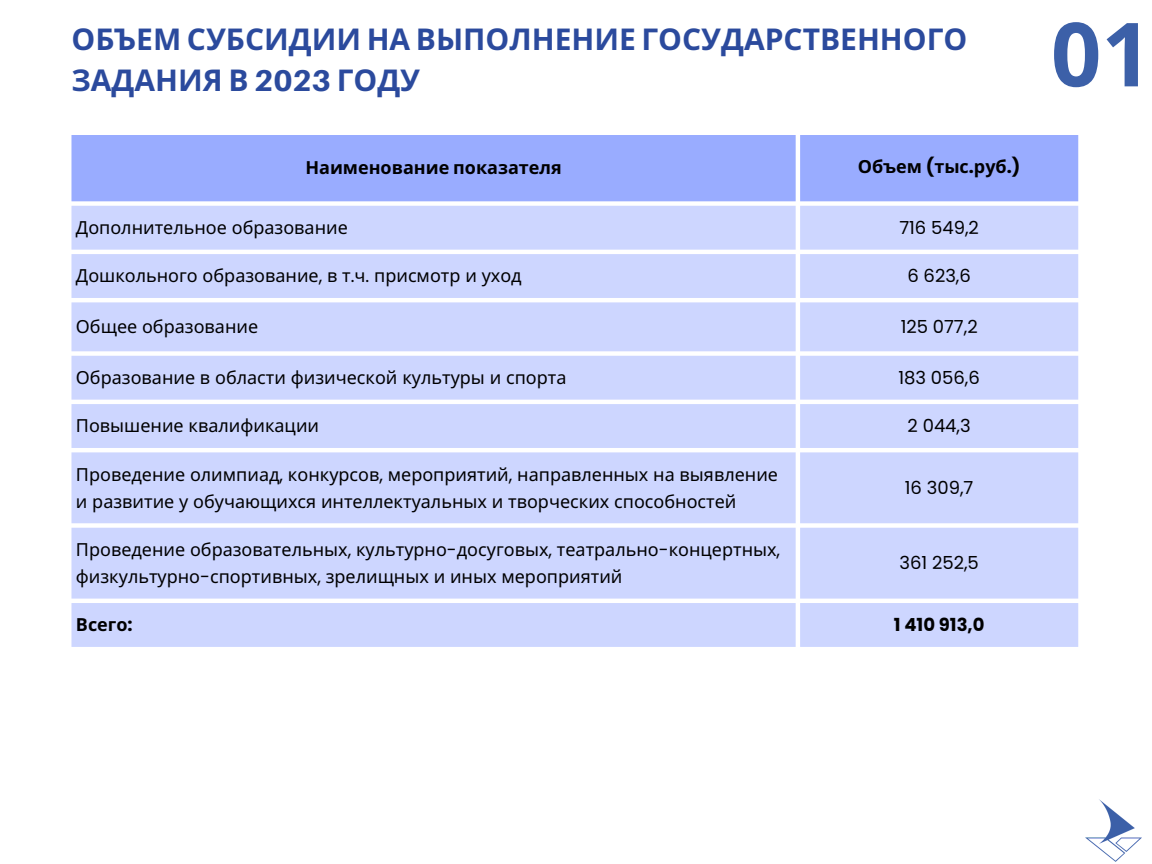
<style>
.page{position:relative;width:1152px;height:864px;background:#fff}
.page>*{position:absolute;margin:0;border:0;box-sizing:border-box;transform-origin:0 0}
.t1{font:700 88.65px "Open Sans";color:#3c60a8}
.t2{font:700 30px/41.7px "Noto Sans";color:#2b4a9d}
.t3{font:18px/27px "Noto Sans";color:#000}
.t4{font:18px "Poppins";color:#000}
.t5{font:700 18px "Noto Sans";color:#000}
.t6{font:700 18px "Poppins";color:#000}
.s1{font-family:"Aileron";font-weight:800}
.s2{font-family:"Poppins"}
</style>
<div class="page">
<div style="left:71px;top:135px;width:1007px;height:66px;background:#99acff"></div>
<svg style="left:71px;top:206px;width:1007px;height:441px;background:#d0d9ff"></svg>
<img style="left:1085px;top:799px;width:57px;height:63px">
<h1 class="t2" style="left:71px;top:17px;width:897px">ОБЪЕМ СУБСИДИИ НА ВЫПОЛНЕНИЕ ГОСУДАРСТВЕННОГО<br>ЗАДАНИЯ В <span class="s1">2023</span> ГОДУ</h1>
<p class="t1" style="left:1051px;top:-8px;width:102px">01</p>
<p class="t5" style="left:305px;top:155px;width:258px">Наименование показателя</p>
<p class="t5" style="left:858px;top:154px;width:164px">Объем <span class="s2">(</span>тыс<span class="s2">.</span>руб<span class="s2">.)</span></p>
<p class="t3" style="left:76px;top:213px;width:273px">Дополнительное образование</p>
<p class="t4" style="left:899px;top:215px;width:81px">716 549,2</p>
<p class="t3" style="left:76px;top:262px;width:447px">Дошкольного образование<span class="s2">,</span> в т<span class="s2">.</span>ч<span class="s2">.</span> присмотр и уход</p>
<p class="t4" style="left:907px;top:263px;width:65px">6 623,6</p>
<p class="t3" style="left:76px;top:312px;width:184px">Общее образование</p>
<p class="t4" style="left:901px;top:314px;width:79px">125 077,2</p>
<p class="t3" style="left:76px;top:363px;width:492px">Образование в области физической культуры и спорта</p>
<p class="t4" style="left:898px;top:365px;width:83px">183 056,6</p>
<p class="t3" style="left:76px;top:412px;width:245px">Повышение квалификации</p>
<p class="t4" style="left:908px;top:413px;width:65px">2 044,3</p>
<p class="t3" style="left:76px;top:460px;width:704px">Проведение олимпиад<span class="s2">,</span> конкурсов<span class="s2">,</span> мероприятий<span class="s2">,</span> направленных на выявление и развитие у обучающихся интеллектуальных и творческих способностей</p>
<p class="t4" style="left:905px;top:475px;width:70px">16 309,7</p>
<p class="t3" style="left:76px;top:535px;width:706px">Проведение образовательных<span class="s2">,</span> культурно<span class="s2">-</span>досуговых<span class="s2">,</span> театрально<span class="s2">-</span>концертных<span class="s2">, </span>физкультурно<span class="s2">-</span>спортивных<span class="s2">,</span> зрелищных и иных мероприятий</p>
<p class="t4" style="left:899px;top:550px;width:81px">361 252,5</p>
<p class="t5" style="left:76px;top:612px;width:58px">Всего<span class="s2">:</span></p>
<p class="t6" style="left:894px;top:612px;width:92px">1 410 913,0</p>
</div>
